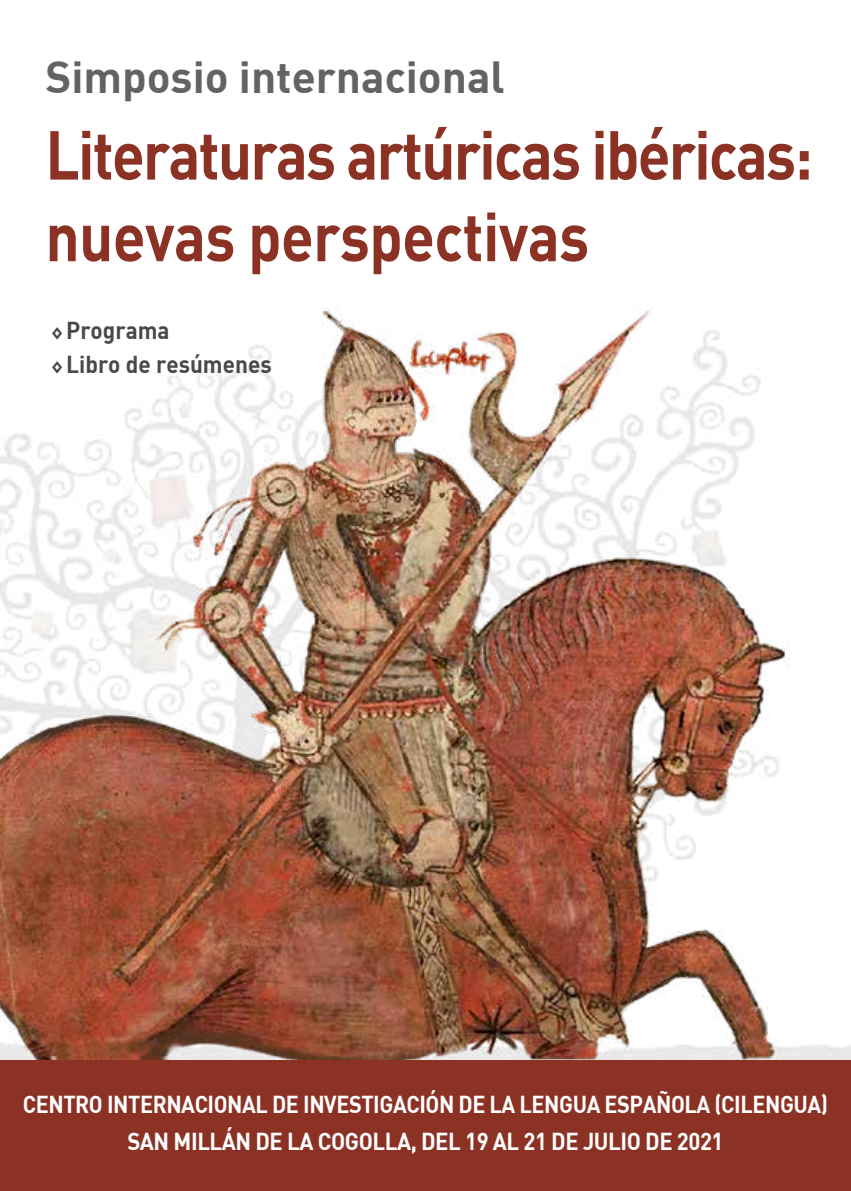
<style>
.page{position:relative;width:851px;height:1191px;background:#fff}
.page>*{position:absolute;margin:0;border:0;box-sizing:border-box;transform-origin:0 0}
.t1{font:68px/81.6px "DIN Bold";letter-spacing:-.03em;color:#8b3225;scale:.88 1}
.t2{font:44px "DIN Bold";color:#636363}
.t3{font:24px/37px "DIN Bold";letter-spacing:-.02em;color:#fff;text-align:center;scale:.9 1}
.t4{font:24px/34.4px "DIN Bold";color:#484848;scale:.94 1}
.s1{font-size:16.8px}
</style>
<div class="page">
<img style="left:0;top:307px;width:850px;height:753px">
<div style="left:0;top:1060px;width:850px;height:131px;background:#8b3225"></div>
<h2 class="t2" style="left:45px;top:48px;width:461px">Simposio internacional</h2>
<h1 class="t1" style="left:45px;top:111px;width:873px">Literaturas artúricas ibéricas: nuevas perspectivas</h1>
<p class="t4" style="left:51px;top:312px;width:236px"><span class="s1">◊</span>Programa<br><span class="s1">◊</span>Libro de resúmenes</p>
<p class="t3" style="left:23px;top:1085px;width:896px">CENTRO INTERNACIONAL DE INVESTIGACIÓN DE LA LENGUA ESPAÑOLA (CILENGUA)<br>SAN MILLÁN DE LA COGOLLA, DEL 19 AL 21 DE JULIO DE 2021</p>
</div>
